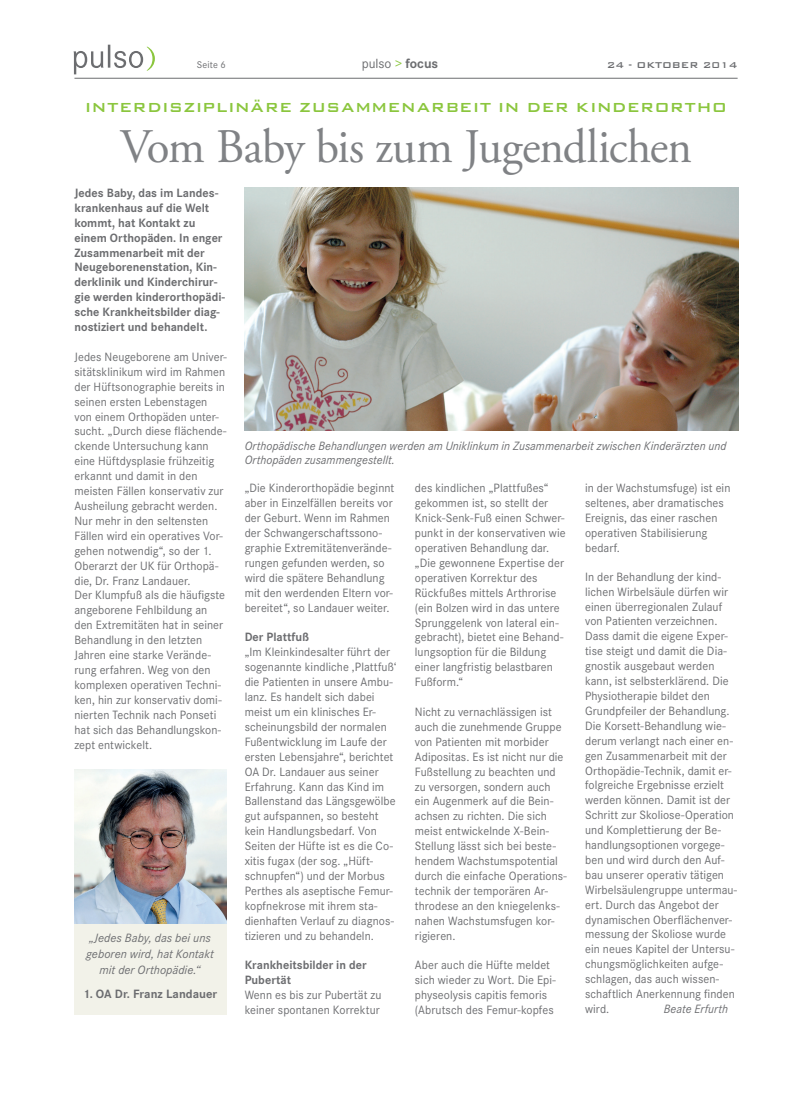
<style>
.page{position:relative;width:805px;height:1099px;background:#fff}
.page>*{position:absolute;margin:0;border:0;box-sizing:border-box;transform-origin:0 0}
.t1{font:48.12px "Adobe Garamond Pro";letter-spacing:-.015em;color:#808285}
.t2{font:500 17.5px "Bank Gothic BT";letter-spacing:.01em;color:#8bc63e}
.t3{font:13.75px "Corporate S";color:#6c6d70}
.t4{font:12.5px/14.9px "Corporate S";letter-spacing:.005em;color:#6c6d70}
.t5{font:700 12.5px/14.9px "Corporate S";color:#6c6d70}
.t6{font:italic 12.5px/16.2px "Corporate S";letter-spacing:.005em;color:#6c6d70}
.t7{font:500 11.25px "Bank Gothic BT";color:#6c6d70}
.t8{font:10px "Corporate S";letter-spacing:.01em;color:#6c6d70}
.s1{color:#8bc63e}
.s2{font-weight:700}
</style>
<div class="page">
<svg style="left:74px;top:45px;width:81px;height:29px"></svg>
<hr style="left:74px;top:78px;width:663px;height:1px;background:#6c6d70">
<div style="left:74px;top:901px;width:153px;height:113px;background:#f2f2e9"></div>
<img style="left:74px;top:769px;width:153px;height:154px">
<img style="left:244px;top:188px;width:494px;height:243px">
<p class="t8" style="left:197px;top:59px;width:30px">Seite 6</p>
<p class="t3" style="left:361px;top:56px;width:78px">pulso <span class="s1">&gt;</span> <span class="s2">focus</span></p>
<p class="t7" style="left:606px;top:59px;width:132px">24 - OKTOBER 2014</p>
<h2 class="t2" style="left:85px;top:98px;width:643px">INTERDISZIPLINÄRE ZUSAMMENARBEIT IN DER KINDERORTHO</h2>
<h1 class="t1" style="left:120px;top:117px;width:573px">Vom Baby bis zum Jugendlichen</h1>
<p class="t5" style="left:74px;top:185px;width:152px">Jedes Baby, das im Landes&shy;krankenhaus auf die Welt kommt, hat Kontakt zu einem Orthopäden. In enger<br>Zusammenarbeit mit der<br>Neugeborenenstation, Kin&shy;derklinik und Kinderchirur&shy;gie werden kinderorthopädi&shy;sche Krankheitsbilder diag&shy;nostiziert und behandelt.</p>
<p class="t4" style="left:74px;top:349px;width:154px">Jedes Neugeborene am Univer&shy;sitätsklinikum wird im Rahmen der Hüftsonographie bereits in seinen ersten Lebenstagen von einem Orthopäden unter&shy;sucht. „Durch diese flächende&shy;ckende Untersuchung kann eine Hüftdysplasie frühzeitig erkannt und damit in den meisten Fällen konservativ zur<br>Ausheilung gebracht werden.<br>Nur mehr in den seltensten<br>Fällen wird ein operatives Vor&shy;gehen notwendig“, so der 1.<br>Oberarzt der UK für Orthopä&shy;die, Dr. Franz Landauer.<br>Der Klumpfuß als die häufigste angeborene Fehlbildung an den Extremitäten hat in seiner<br>Behandlung in den letzten<br>Jahren eine starke Verände&shy;rung erfahren. Weg von den komplexen operativen Techni&shy;ken, hin zur konservativ domi&shy;nierten Technik nach Ponseti hat sich das Behandlungskon&shy;zept entwickelt.</p>
<p class="t6" style="left:86px;top:929px;width:129px;text-align:center">„Jedes Baby, das bei uns geboren wird, hat Kontakt mit der Orthopädie.“</p>
<p class="t5" style="left:83px;top:986px;width:136px">1. OA Dr. Franz Landauer</p>
<p class="t6" style="left:244px;top:438px;width:483px;line-height:14.9px">Orthopädische Behandlungen werden am Uniklinkum in Zusammenarbeit zwischen Kinderärzten und<br>Orthopäden zusammengestellt.</p>
<p class="t4" style="left:244px;top:481px;width:151px">„Die Kinderorthopädie beginnt aber in Einzelfällen bereits vor der Geburt. Wenn im Rahmen der Schwangerschaftssono&shy;graphie Extremitätenverände&shy;rungen gefunden werden, so wird die spätere Behandlung mit den werdenden Eltern vor&shy;bereitet“, so Landauer weiter.</p>
<p class="t5" style="left:244px;top:630px;width:66px">Der Plattfuß</p>
<p class="t4" style="left:244px;top:645px;width:153px">„Im Kleinkindesalter führt der sogenannte kindliche ‚Plattfuß‘ die Patienten in unsere Ambu&shy;lanz. Es handelt sich dabei meist um ein klinisches Er&shy;scheinungsbild der normalen<br>Fußentwicklung im Laufe der ersten Lebensjahre“, berichtet<br>OA Dr. Landauer aus seiner<br>Erfahrung. Kann das Kind im<br>Ballenstand das Längsgewölbe gut aufspannen, so besteht kein Handlungsbedarf. Von<br>Seiten der Hüfte ist es die Co&shy;xitis fugax (der sog. „Hüft&shy;schnupfen“) und der Morbus<br>Perthes als aseptische Femur&shy;kopfnekrose mit ihrem sta&shy;dienhaften Verlauf zu diagnos&shy;tizieren und zu behandeln.</p>
<p class="t5" style="left:244px;top:958px;width:123px">Krankheitsbilder in der<br>Pubertät</p>
<p class="t4" style="left:244px;top:987px;width:138px">Wenn es bis zur Pubertät zu keiner spontanen Korrektur</p>
<p class="t4" style="left:415px;top:481px;width:152px">des kindlichen „Plattfußes“ gekommen ist, so stellt der<br>Knick-Senk-Fuß einen Schwer&shy;punkt in der konservativen wie operativen Behandlung dar. „Die gewonnene Expertise der operativen Korrektur des<br>Rückfußes mittels Arthrorise (ein Bolzen wird in das untere<br>Sprunggelenk von lateral ein&shy;gebracht), bietet eine Behand&shy;lungsoption für die Bildung einer langfristig belastbaren<br>Fußform.“</p>
<p class="t4" style="left:415px;top:704px;width:153px">Nicht zu vernachlässigen ist auch die zunehmende Gruppe von Patienten mit morbider<br>Adipositas. Es ist nicht nur die<br>Fußstellung zu beachten und zu versorgen, sondern auch ein Augenmerk auf die Bein&shy;achsen zu richten. Die sich meist entwickelnde X-Bein-<br>Stellung lässt sich bei beste&shy;hendem Wachstumspotential durch die einfache Operations&shy;technik der temporären Ar&shy;throdese an den kniegelenks&shy;nahen Wachstumsfugen kor&shy;rigieren.</p>
<p class="t4" style="left:415px;top:958px;width:142px">Aber auch die Hüfte meldet sich wieder zu Wort. Die Epi&shy;physeolysis capitis femoris (Abrutsch des Femur-kopfes</p>
<p class="t4" style="left:585px;top:481px;width:147px">in der Wachstumsfuge) ist ein seltenes, aber dramatisches<br>Ereignis, das einer raschen operativen Stabilisierung bedarf.</p>
<p class="t4" style="left:585px;top:569px;width:153px">In der Behandlung der kind&shy;lichen Wirbelsäule dürfen wir einen überregionalen Zulauf von Patienten verzeichnen.<br>Dass damit die eigene Exper&shy;tise steigt und damit die Dia&shy;gnostik ausgebaut werden kann, ist selbsterklärend. Die<br>Physiotherapie bildet den<br>Grundpfeiler der Behandlung.<br>Die Korsett-Behandlung wie&shy;derum verlangt nach einer en&shy;gen Zusammenarbeit mit der<br>Orthopädie-Technik, damit er&shy;folgreiche Ergebnisse erzielt werden können. Damit ist der<br>Schritt zur Skoliose-Operation und Komplettierung der Be&shy;handlungsoptionen vorgege&shy;ben und wird durch den Auf&shy;bau unserer operativ tätigen<br>Wirbelsäulengruppe untermau&shy;ert. Durch das Angebot der dynamischen Oberflächenver&shy;messung der Skoliose wurde ein neues Kapitel der Untersu&shy;chungsmöglichkeiten aufge&shy;schlagen, das auch wissen&shy;schaftlich Anerkennung finden wird.</p>
<p class="t6" style="left:663px;top:1000px;width:66px">Beate Erfurth</p>
</div>
